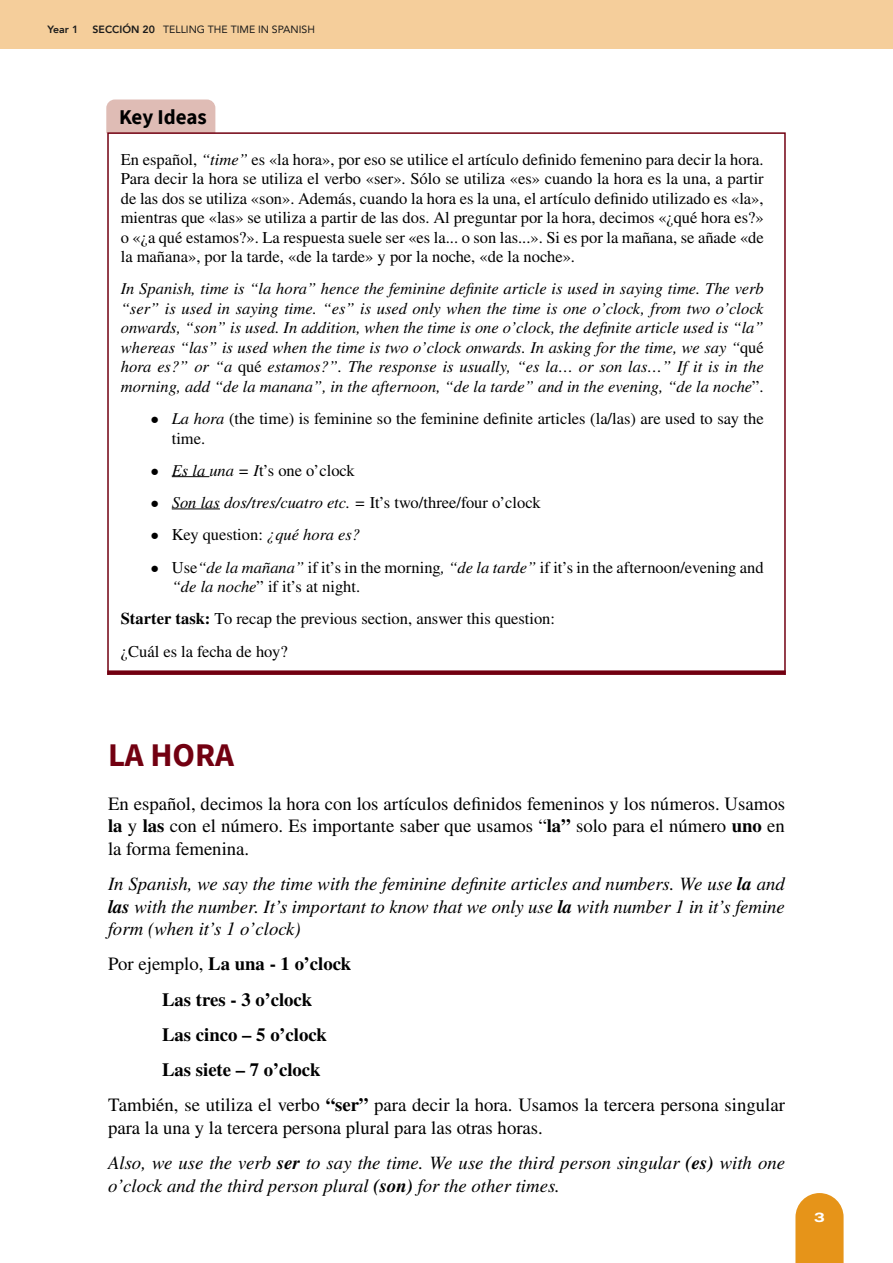
<style>
.page{position:relative;width:893px;height:1263px;background:#fff}
.page>*{position:absolute;margin:0;border:0;box-sizing:border-box;transform-origin:0 0}
.t1{font:700 33px "Source Sans Pro";letter-spacing:-.005em;color:#720011}
.t2{font:700 21px "Source Sans Pro";letter-spacing:-.005em;color:#000}
.t3{font:italic 18.75px/22.5px "STIX General";color:#000;text-align:justify}
.t4{font:18.75px/22.5px "STIX General";color:#000;text-align:justify}
.t5{font:700 18.75px "STIX General";color:#000}
.t6{font:16.5px/19.5px "STIX General";color:#000}
.t7{font:italic 16.5px/19.5px "STIX General";color:#000;text-align:justify}
.t8{font:800 13.5px "Archivo Expanded";color:#fff}
.t9{font:10.5px "Avenir";color:#1a1a1a}
.t10{font:800 10.5px "Avenir";color:#1a1a1a}
.s1{font-weight:800}
.s2{font-style:italic}
.s3{font-style:normal}
.s4{font-weight:700}
.s5{font-weight:400}
</style>
<div class="page">
<div style="left:0;top:0;width:893px;height:49px;background:#f5ce9b"></div>
<svg style="left:795px;top:1193px;width:49px;height:70px;background:#e89d2e"></svg>
<svg style="left:106px;top:99px;width:109px;height:34px;background:#ddbab3"></svg>
<div style="left:107px;top:670px;width:679px;height:5px;background:#720011"></div>
<hr style="left:172px;top:476px;width:37px;height:1px;background:#000">
<hr style="left:172px;top:508px;width:48px;height:1px;background:#000">
<p class="t10" style="left:48px;top:21px;width:32px">Year 1</p>
<p class="t9" style="left:93px;top:21px;width:224px"><span class="s1">SECCIÓN 20</span> TELLING THE TIME IN SPANISH</p>
<p class="t2" style="left:119px;top:103px;width:89px">Key Ideas</p>
<p class="t6" style="left:121px;top:150px;width:645px;text-align:justify">En español, <span class="s2">“time”</span> es «la hora», por eso se utilice el artículo definido femenino para decir la hora.<br>Para decir la hora se utiliza el verbo «ser». Sólo se utiliza «es» cuando la hora es la una, a partir de las dos se utiliza «son». Además, cuando la hora es la una, el artículo definido utilizado es «la», mientras que «las» se utiliza a partir de las dos. Al preguntar por la hora, decimos «¿qué hora es?» o «¿a qué estamos?». La respuesta suele ser «es la... o son las...». Si es por la mañana, se añade «de la mañana», por la tarde, «de la tarde» y por la noche, «de la noche».</p>
<p class="t7" style="left:121px;top:279px;width:645px">In Spanish, time is “la hora” hence the feminine definite article is used in saying time. The verb “ser” is used in saying time. “es” is used only when the time is one o’clock, from two o’clock onwards, “son” is used. In addition, when the time is one o’clock, the definite article used is “la” whereas “las” is used when the time is two o’clock onwards. In asking for the time, we say “<span class="s3">qué </span>hora es?” or “a <span class="s3">qué</span> estamos?”. The response is usually, “es la… or son las…” If it is in the morning, add “de la manana”, in the afternoon, “de la tarde” and in the evening, “de la noche<span class="s3">”.</span></p>
<p class="t6" style="left:172px;top:410px;width:593px;text-indent:-21px">• <span class="s2">La hora</span> (the time) is feminine so the feminine definite articles (la/las) are used to say the time.</p>
<p class="t6" style="left:151px;top:461px;width:206px">• <span class="s2">Es la una = I</span>t’s one o’clock</p>
<p class="t6" style="left:151px;top:494px;width:392px">• <span class="s2">Son las dos/tres/cuatro etc. =</span> It’s two/three/four o’clock</p>
<p class="t6" style="left:151px;top:526px;width:211px">• Key question: <span class="s2">¿qué hora es?</span></p>
<p class="t6" style="left:172px;top:558px;width:593px;text-indent:-21px">• Use<span class="s2">“de la mañana”</span> if it’s in the morning<span class="s2">, “de la tarde”</span> if it’s in the afternoon/evening and <span class="s2">“de la noche</span>” if it’s at night.</p>
<p class="t6" style="left:121px;top:603px;width:436px;line-height:32.2px"><span class="s4">Starter task:</span> To recap the previous section, answer this question: ¿Cuál es la fecha de hoy?</p>
<h1 class="t1" style="left:108px;top:733px;width:128px">LA HORA</h1>
<p class="t4" style="left:108px;top:793px;width:679px">En español, decimos la hora con los artículos definidos femeninos y los números. Usamos <span class="s4">la</span> y <span class="s4">las</span> con el número. Es importante saber que usamos “<span class="s4">la”</span> solo para el número <span class="s4">uno</span> en la forma femenina.</p>
<p class="t3" style="left:108px;top:872px;width:678px">In Spanish, we say the time with the feminine definite articles and numbers. We use <span class="s4">la</span> and <span class="s4">las</span> with the number. It’s important to know that we only use <span class="s4">la</span> with number 1 in it’s femine form (when it’s 1 o’clock)</p>
<p class="t5" style="left:108px;top:951px;width:245px"><span class="s5">Por ejemplo,</span> La una - 1 o’clock</p>
<p class="t5" style="left:162px;top:986px;width:152px">Las tres - 3 o’clock</p>
<p class="t5" style="left:162px;top:1021px;width:166px">Las cinco – 5 o’clock</p>
<p class="t5" style="left:162px;top:1056px;width:160px">Las siete – 7 o’clock</p>
<p class="t4" style="left:108px;top:1095px;width:679px">También, se utiliza el verbo <span class="s4">“ser”</span> para decir la hora. Usamos la tercera persona singular</p>
<p class="t3" style="left:108px;top:1109px;width:679px;line-height:35.2px"><span class="s3">para la una y la tercera persona plural para las otras horas.<br></span>Also, we use the verb <span class="s4">ser</span> to say the time. We use the third person singular <span class="s4">(es)</span> with one</p>
<p class="t3" style="left:108px;top:1174px;width:453px">o’clock and the third person plural <span class="s4">(son)</span> for the other times.</p>
<p class="t8" style="left:814px;top:1207px;width:12px">3</p>
</div>
